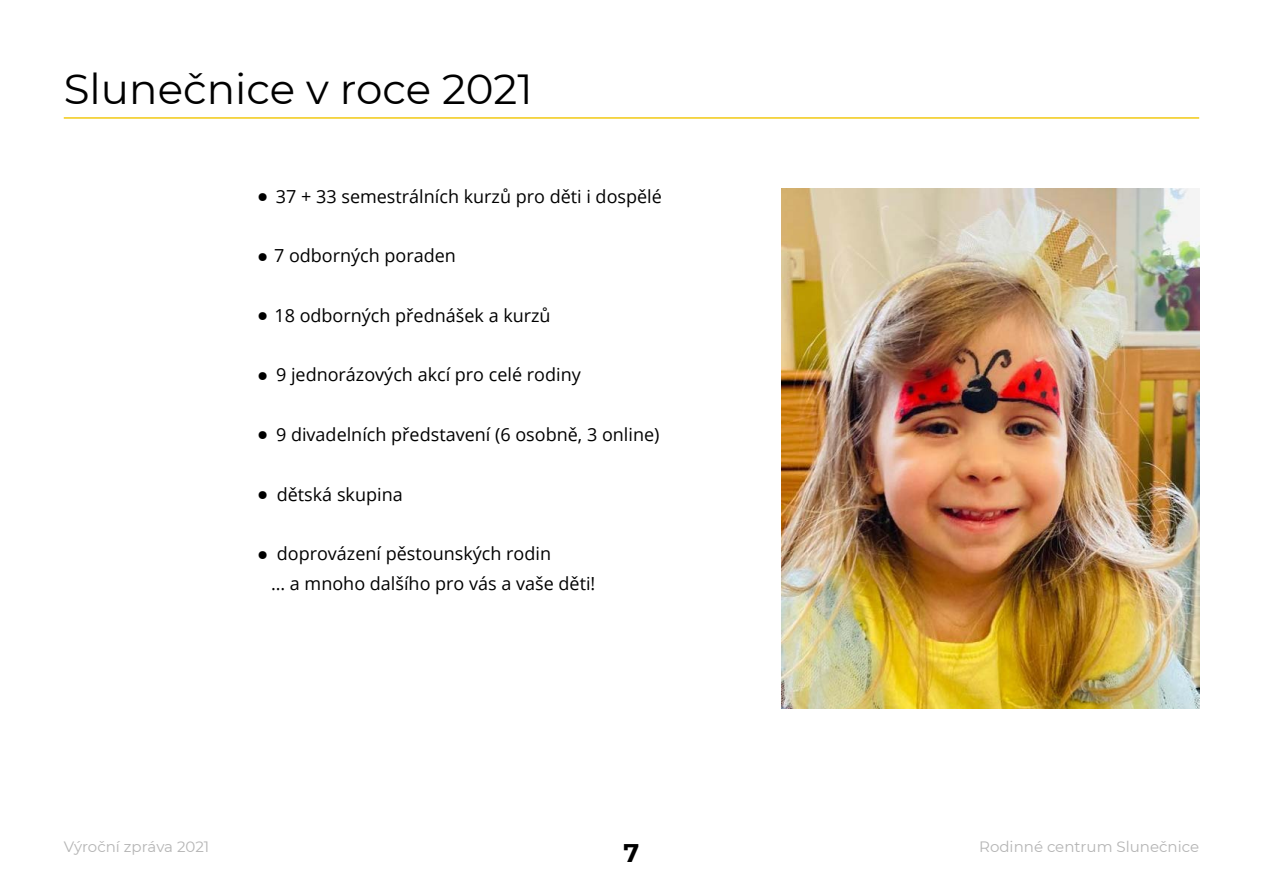
<style>
.page{position:relative;width:1263px;height:893px;background:#fff}
.page>*{position:absolute;margin:0;border:0;box-sizing:border-box;transform-origin:0 0}
.t1{font:42px "Montserrat";color:#000}
.t2{font:700 25.5px "Montserrat";color:#000}
.t3{font:18px/29.7px "Open Sans";color:#000}
.t4{font:15px "Montserrat";color:#b5b5b5}
.s1{font-family:"Montserrat";font-weight:900;font-size:24px}
</style>
<div class="page">
<hr style="left:64px;top:117px;width:1135px;height:2px;background:#f2c913">
<img style="left:781px;top:189px;width:418px;height:520px">
<h1 class="t1" style="left:64px;top:61px;width:470px">Slunečnice v roce 2021</h1>
<p class="t3" style="left:258px;top:181px;width:405px"><span class="s1">•</span> 37 + 33 semestrálních kurzů pro děti i dospělé</p>
<p class="t3" style="left:258px;top:241px;width:200px"><span class="s1">•</span> 7 odborných poraden</p>
<p class="t3" style="left:258px;top:300px;width:294px"><span class="s1">•</span> 18 odborných přednášek a kurzů</p>
<p class="t3" style="left:258px;top:360px;width:324px"><span class="s1">•</span> 9 jednorázových akcí pro celé rodiny</p>
<p class="t3" style="left:258px;top:419px;width:403px"><span class="s1">•</span> 9 divadelních představení (6 osobně, 3 online)</p>
<p class="t3" style="left:258px;top:479px;width:146px"><span class="s1">•</span> dětská skupina</p>
<p class="t3" style="left:271px;top:538px;width:326px;text-indent:-13px"><span class="s1">•</span> doprovázení pěstounských rodin<br>… a mnoho dalšího pro vás a vaše děti!</p>
<p class="t4" style="left:64px;top:837px;width:147px">Výroční zpráva 2021</p>
<h2 class="t2" style="left:624px;top:835px;width:17px">7</h2>
<p class="t4" style="left:979px;top:837px;width:221px">Rodinné centrum Slunečnice</p>
</div>
